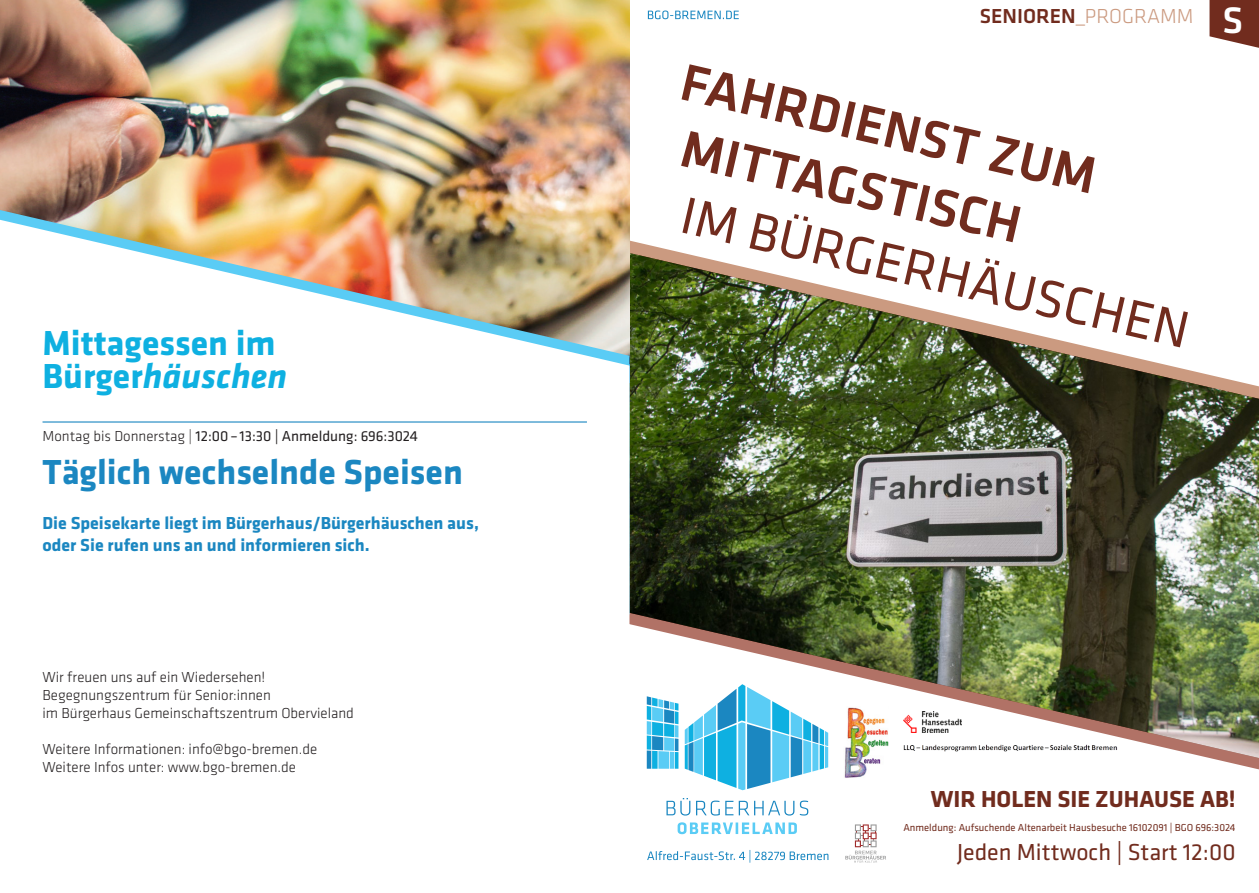
<style>
.page{position:relative;width:1259px;height:893px;background:#fff}
.page>*{position:absolute;margin:0;border:0;box-sizing:border-box;transform-origin:0 0}
.t1{font:500 54px "Klavika";color:#712c1e}
.t2{font:54px "Klavika";color:#712c1e}
.t3{font:500 38.25px "Klavika";color:#fff}
.t4{font:700 36px "Klavika";color:#1b87c1}
.t5{font:italic 700 36px "Klavika";color:#0eb0e1}
.t6{font:700 36px "Klavika";color:#0eb0e1}
.t7{font:24px "Klavika";color:#712c1e}
.t8{font:700 24px "Klavika";color:#712c1e}
.t9{font:500 21px "Klavika";color:#712c1e}
.t10{font:700 18px "Klavika";color:#1b87c1}
.t11{font:300 15px "Klavika";color:#231f20}
.t12{font:15px "Klavika";color:#231f20}
.t13{font:10.5px "Klavika";color:#712c1e}
.s1{font-style:normal}
.s2{font-weight:300}
.s3{color:#cb9a80}
.s4{font-weight:300;color:#cb9a80}
</style>
<div class="page">
<img style="left:629px;top:251px;width:630px;height:507px">
<svg style="left:648px;top:11px;width:91px;height:8px"></svg>
<svg style="left:1209px;top:0;width:50px;height:48px;background:#83483b"></svg>
<svg style="left:677px;top:822px;width:120px;height:12px"></svg>
<svg style="left:666px;top:798px;width:142px;height:18px"></svg>
<svg style="left:685px;top:684px;width:143px;height:106px"></svg>
<svg style="left:647px;top:696px;width:31px;height:73px;background:#59c0e6"></svg>
<svg style="left:647px;top:850px;width:181px;height:13px"></svg>
<svg style="left:845px;top:824px;width:41px;height:39px"></svg>
<img style="left:843px;top:707px;width:45px;height:71px">
<img style="left:903px;top:741px;width:215px;height:13px">
<img style="left:903px;top:711px;width:58px;height:22px">
<img style="left:0;top:0;width:629px;height:210px">
<img style="left:0;top:210px;width:629px;height:10px">
<img style="left:1px;top:220px;width:628px;height:203px">
<hr style="left:43px;top:421px;width:544px;height:2px;background:#1b87c1">
<p class="t6" style="left:43px;top:317px;width:235px">Mittagessen im</p>
<p class="t5" style="left:43px;top:350px;width:246px"><span class="s1">Bürger</span>häuschen</p>
<p class="t12" style="left:43px;top:426px;width:377px"><span class="s2">Montag bis Donnerstag |</span> 12:00– 13:30 | Anmeldung: 696:3024</p>
<p class="t4" style="left:43px;top:446px;width:422px">Täglich wechselnde Speisen</p>
<p class="t10" style="left:43px;top:510px;width:438px">Die Speisekarte liegt im Bürgerhaus/Bürgerhäuschen aus,</p>
<p class="t10" style="left:43px;top:532px;width:329px">oder Sie rufen uns an und informieren sich.</p>
<p class="t11" style="left:43px;top:668px;width:224px">Wir freuen uns auf ein Wiedersehen!</p>
<p class="t11" style="left:43px;top:686px;width:230px">Begegnungszentrum für Senior:innen</p>
<p class="t11" style="left:43px;top:704px;width:313px">im Bürgerhaus Gemeinschaftszentrum Obervieland</p>
<p class="t11" style="left:43px;top:740px;width:276px">Weitere Informationen: info@bgo-bremen.de</p>
<p class="t11" style="left:43px;top:758px;width:255px">Weitere Infos unter: www.bgo-bremen.de</p>
<p class="t9" style="left:979px;top:2px;width:215px">SENIOREN<span class="s3">_</span><span class="s4">PROGRAMM</span></p>
<p class="t1" style="left:690px;top:45px;width:426px;rotate:13deg">FAHRDIENST ZUM</p>
<p class="t1" style="left:690px;top:112px;width:349px;rotate:13deg">MITTAGSTISCH</p>
<p class="t2" style="left:689px;top:180px;width:521px;rotate:13deg">IM BÜRGERHÄUSCHEN</p>
<p class="t3" style="left:1222px;top:-6px;width:22px">S</p>
<p class="t8" style="left:931px;top:782px;width:306px">WIR HOLEN SIE ZUHAUSE AB!</p>
<p class="t13" style="left:903px;top:821px;width:334px">Anmeldung: Aufsuchende Altenarbeit Hausbesuche 16102091 | BGO 696:3024</p>
<p class="t7" style="left:957px;top:836px;width:280px">Jeden Mittwoch | Start 12:00</p>
</div>
